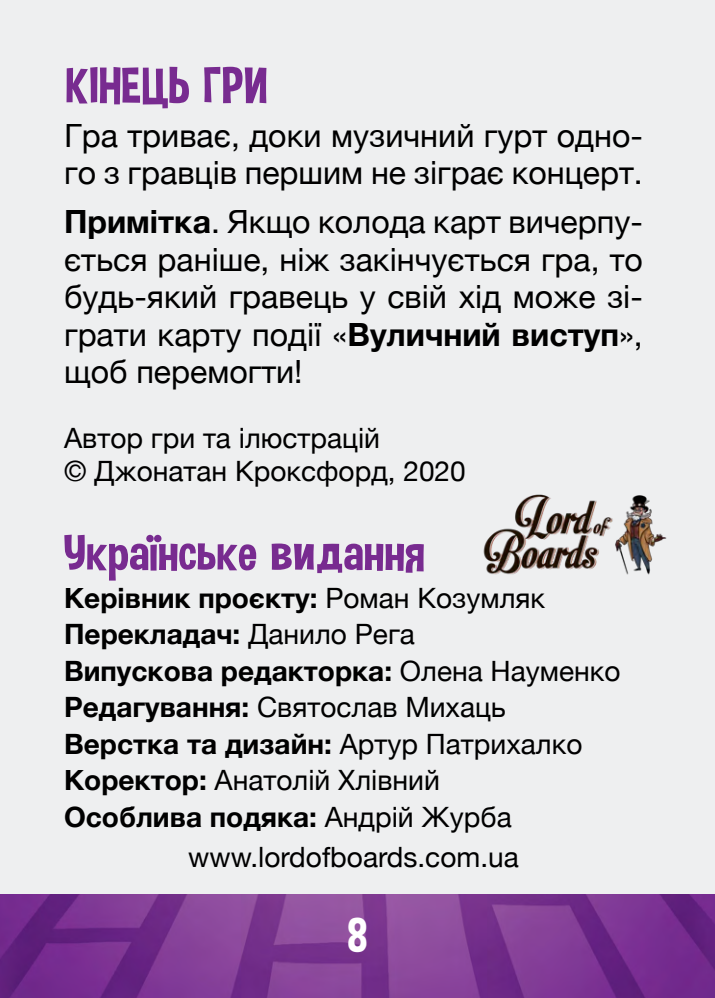
<style>
.page{position:relative;width:715px;height:998px;background:#fff}
.page>*{position:absolute;margin:0;border:0;box-sizing:border-box;transform-origin:0 0}
.t1{font:52px "Dimbo Russian";color:#782b90}
.t2{font:48px "Dimbo Russian";color:#fff}
.t3{font:32px/37.6px "Helvetica Neue";color:#000}
.t4{font:700 28px/36.4px "Helvetica Neue";color:#000}
.t5{font:28px/33.6px "Helvetica Neue";color:#000}
.s1{font-weight:700}
.s2{font-weight:400}
</style>
<div class="page">
<div style="left:0;top:0;width:714px;height:998px;background:#eeeff0"></div>
<img style="left:0;top:894px;width:714px;height:104px">
<img style="left:483px;top:494px;width:184px;height:81px">
<h1 class="t1" style="left:64px;top:55px;width:206px">КІНЕЦЬ ГРИ</h1>
<p class="t3" style="left:64px;top:118px;width:580px">Гра триває, доки музичний гурт одно&shy;го з гравців першим не зіграє концерт.</p>
<p class="t3" style="left:64px;top:205px;width:580px;text-align:justify"><span class="s1">Примітка</span>. Якщо колода карт вичерпу&shy;ється раніше, ніж закінчується гра, то будь-який гравець у свій хід може зі&shy;грати карту події «<span class="s1">Вуличний виступ</span>», щоб перемогти!</p>
<p class="t5" style="left:64px;top:422px;width:403px">Автор гри та ілюстрацій<br>© Джонатан Кроксфорд, 2020</p>
<h1 class="t1" style="left:64px;top:521px;width:362px">Українське видання</h1>
<p class="t4" style="left:64px;top:580px;width:558px">Керівник проєкту: <span class="s2">Роман Козумляк<br></span>Перекладач: <span class="s2">Данило Рега<br></span>Випускова редакторка: <span class="s2">Олена Науменко<br></span>Редагування: <span class="s2">Святослав Михаць<br></span>Верстка та дизайн: <span class="s2">Артур Патрихалко<br></span>Коректор: <span class="s2">Анатолій Хлівний<br></span>Особлива подяка: <span class="s2">Андрій Журба</span></p>
<p class="t5" style="left:188px;top:842px;width:332px">www.lordofboards.com.ua</p>
<h2 class="t2" style="left:348px;top:908px;width:21px">8</h2>
</div>
